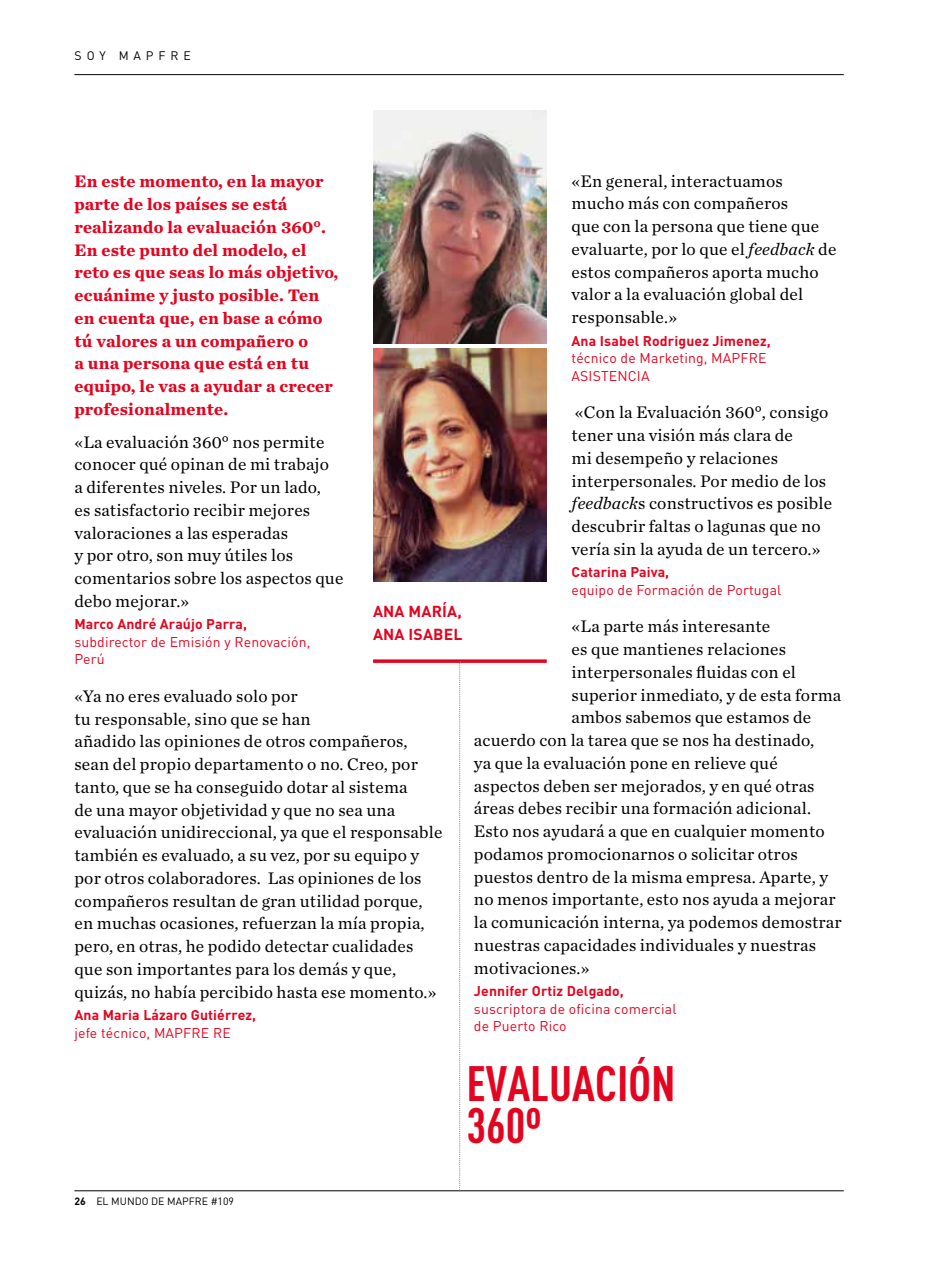
<style>
.page{position:relative;width:943px;height:1265px;background:#fff}
.page>*{position:absolute;margin:0;border:0;box-sizing:border-box;transform-origin:0 0}
.t1{font:700 49px/42px "DIN Cond";color:#e30520}
.t2{font:17.5px/22.8px "Chronicle Text G1";letter-spacing:.01em;color:#000}
.t3{font:700 17.5px/22.8px "Chronicle Text G1";letter-spacing:.01em;color:#e30520}
.t4{font:700 15.75px/22.8px "DIN";letter-spacing:.01em;color:#e30520}
.t5{font:14px/17.5px "DIN";letter-spacing:.01em;color:#e30520}
.t6{font:700 14px "DIN";letter-spacing:.01em;color:#e30520}
.t7{font:12.25px "DIN";letter-spacing:.4em;color:#000}
.t8{font:10.5px "DIN";color:#000}
.s1{font-style:italic}
.s2{font-weight:700}
</style>
<div class="page">
<hr style="left:74px;top:74px;width:769px;height:1px;background:#000">
<hr style="left:74px;top:1190px;width:769px;height:1px;background:#000">
<img style="left:373px;top:110px;width:173px;height:233px">
<img style="left:373px;top:348px;width:173px;height:234px">
<svg style="left:373px;top:659px;width:173px;height:4px"></svg>
<svg style="left:459px;top:661px;width:2px;height:530px"></svg>
<p class="t7" style="left:75px;top:48px;width:118px">SOY MAPFRE</p>
<p class="t3" style="left:74px;top:170px;width:265px">En este momento, en la mayor parte de los países se está realizando la evaluación 360°.<br>En este punto del modelo, el reto es que seas lo más objetivo, ecuánime y justo posible. Ten en cuenta que, en base a cómo tú valores a un compañero o<br>a una persona que está en tu equipo, le vas a ayudar a crecer profesionalmente.</p>
<p class="t2" style="left:74px;top:430px;width:270px">«La evaluación 360° nos permite conocer qué opinan de mi trabajo<br>a diferentes niveles. Por un lado,<br>es satisfactorio recibir mejores valoraciones a las esperadas<br>y por otro, son muy útiles los comentarios sobre los aspectos que debo mejorar.»</p>
<p class="t6" style="left:74px;top:615px;width:174px">Marco André Araújo Parra,</p>
<p class="t5" style="left:74px;top:633px;width:237px">subdirector de Emisión y Renovación,<br>Perú</p>
<p class="t2" style="left:74px;top:685px;width:369px">«Ya no eres evaluado solo por<br>tu responsable, sino que se han<br>añadido las opiniones de otros compañeros, sean del propio departamento o no. Creo, por tanto, que se ha conseguido dotar al sistema<br>de una mayor objetividad y que no sea una evaluación unidireccional, ya que el responsable también es evaluado, a su vez, por su equipo y por otros colaboradores. Las opiniones de los compañeros resultan de gran utilidad porque, en muchas ocasiones, refuerzan la mía propia, pero, en otras, he podido detectar cualidades que son importantes para los demás y que, quizás, no había percibido hasta ese momento.»</p>
<p class="t6" style="left:74px;top:1006px;width:183px">Ana Maria Lázaro Gutiérrez,</p>
<p class="t5" style="left:74px;top:1024px;width:158px">jefe técnico, MAPFRE RE</p>
<p class="t4" style="left:373px;top:600px;width:91px">ANA MARÍA,<br>ANA ISABEL</p>
<p class="t2" style="left:571px;top:169px;width:266px">«En general, interactuamos mucho más con compañeros<br>que con la persona que tiene que evaluarte, por lo que el <span class="s1">feedback</span> de estos compañeros aporta mucho valor a la evaluación global del responsable.»</p>
<p class="t6" style="left:571px;top:331px;width:201px">Ana Isabel Rodriguez Jimenez,</p>
<p class="t5" style="left:571px;top:349px;width:196px">técnico de Marketing, MAPFRE<br>ASISTENCIA</p>
<p class="t2" style="left:571px;top:401px;width:262px">«Con la Evaluación 360°, consigo tener una visión más clara de<br>mi desempeño y relaciones interpersonales. Por medio de los <span class="s1">feedback</span>s constructivos es posible descubrir faltas o lagunas que no vería sin la ayuda de un tercero.»</p>
<p class="t6" style="left:571px;top:563px;width:99px">Catarina Paiva,</p>
<p class="t5" style="left:571px;top:581px;width:211px">equipo de Formación de Portugal</p>
<p class="t2" style="left:571px;top:615px;width:200px">«La parte más interesante</p>
<p class="t2" style="left:571px;top:638px;width:216px">es que mantienes relaciones</p>
<p class="t2" style="left:571px;top:661px;width:226px">interpersonales fluidas con el</p>
<p class="t2" style="left:571px;top:683px;width:271px">superior inmediato, y de esta forma</p>
<p class="t2" style="left:571px;top:706px;width:241px">ambos sabemos que estamos de</p>
<p class="t2" style="left:474px;top:729px;width:341px">acuerdo con la tarea que se nos ha destinado,</p>
<p class="t2" style="left:474px;top:752px;width:305px">ya que la evaluación pone en relieve qué</p>
<p class="t2" style="left:474px;top:774px;width:342px">aspectos deben ser mejorados, y en qué otras</p>
<p class="t2" style="left:474px;top:797px;width:338px">áreas debes recibir una formación adicional.</p>
<p class="t2" style="left:474px;top:820px;width:352px">Esto nos ayudará a que en cualquier momento</p>
<p class="t2" style="left:474px;top:843px;width:325px">podamos promocionarnos o solicitar otros</p>
<p class="t2" style="left:474px;top:865px;width:356px">puestos dentro de la misma empresa. Aparte, y</p>
<p class="t2" style="left:474px;top:888px;width:363px">no menos importante, esto nos ayuda a mejorar</p>
<p class="t2" style="left:474px;top:911px;width:369px">la comunicación interna, ya podemos demostrar</p>
<p class="t2" style="left:474px;top:934px;width:344px">nuestras capacidades individuales y nuestras</p>
<p class="t2" style="left:474px;top:956px;width:117px">motivaciones.»</p>
<p class="t6" style="left:474px;top:982px;width:151px">Jennifer Ortiz Delgado,</p>
<p class="t5" style="left:474px;top:1000px;width:204px">suscriptora de oficina comercial de Puerto Rico</p>
<p class="t8" style="left:74px;top:1194px;width:161px"><span class="s2">26</span> EL MUNDO DE MAPFRE #109</p>
<h1 class="t1" style="left:466px;top:1062px;width:210px">EVALUACIÓN<br>360º</h1>
</div>
